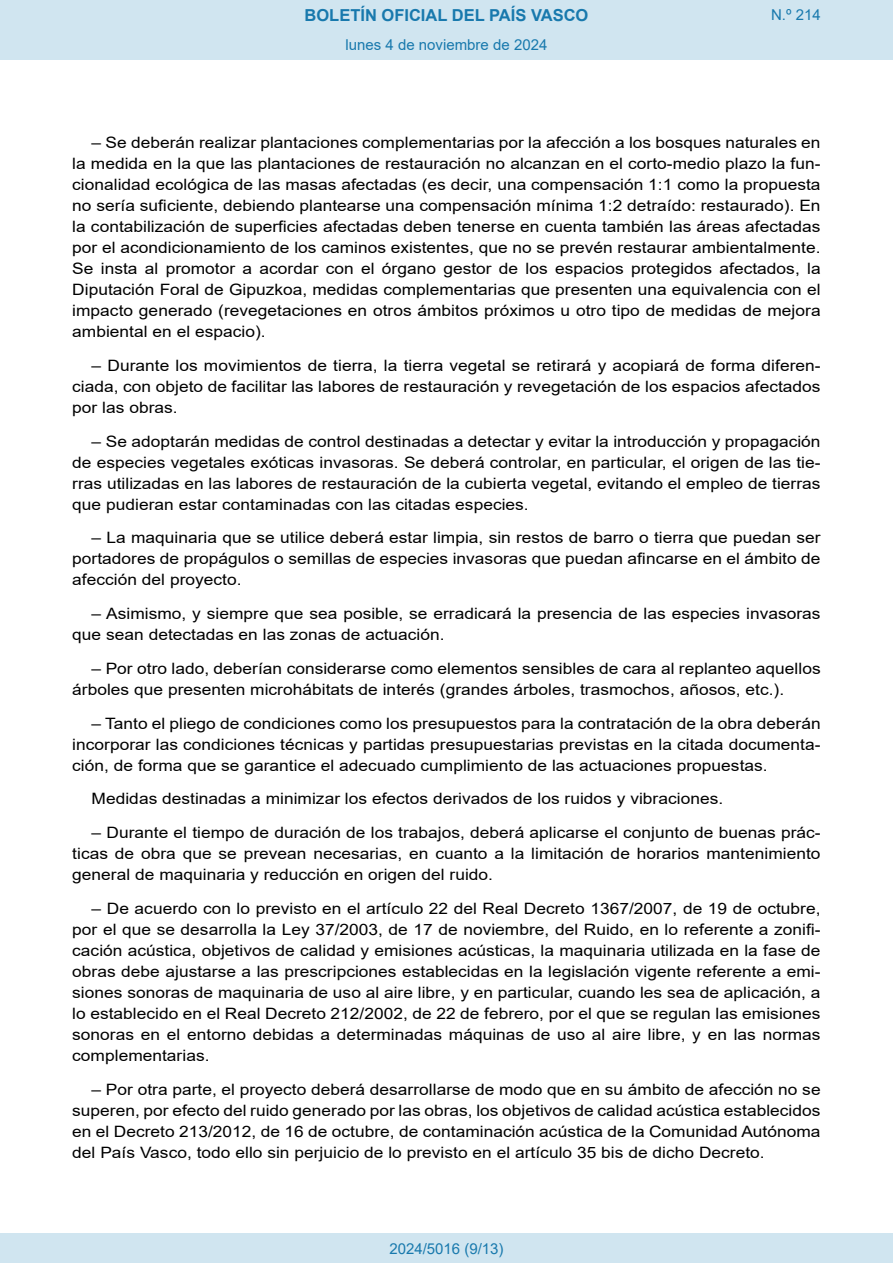
<style>
.page{position:relative;width:893px;height:1263px;background:#fff}
.page>*{position:absolute;margin:0;border:0;box-sizing:border-box;transform-origin:0 0}
.t1{font:700 16.5px "Arial";color:#1879ad}
.BOPVDetalle{font:15.6px/21px "Arial";color:#000;text-align:justify;scale:1.11 1}
.Paginacion_Centro{font:15px "Arial";color:#1879ad}
</style>
<div class="page">
<div style="left:0;top:0;width:893px;height:60px;background:#d0e5f0"></div>
<div style="left:0;top:1233px;width:893px;height:30px;background:#d0e5f0"></div>
<p class="t1" style="left:305px;top:3px;width:285px">BOLETÍN OFICIAL DEL PAÍS VASCO</p>
<p class="Paginacion_Centro" style="left:346px;top:35px;width:203px">lunes 4 de noviembre de 2024</p>
<p class="Paginacion_Centro" style="left:771px;top:5px;width:51px">N.º 214</p>
<p class="BOPVDetalle" style="left:72px;top:132px;width:676px;text-indent:19px">– Se deberán realizar plantaciones complementarias por la afección a los bosques naturales en la medida en la que las plantaciones de restauración no alcanzan en el corto-medio plazo la fun&shy;cionalidad ecológica de las masas afectadas (es decir, una compensación 1:1 como la propuesta no sería suficiente, debiendo plantearse una compensación mínima 1:2 detraído: restaurado). En la contabilización de superficies afectadas deben tenerse en cuenta también las áreas afectadas por el acondicionamiento de los caminos existentes, que no se prevén restaurar ambientalmente.<br>Se insta al promotor a acordar con el órgano gestor de los espacios protegidos afectados, la Diputación Foral de Gipuzkoa, medidas complementarias que presenten una equivalencia con el impacto generado (revegetaciones en otros ámbitos próximos u otro tipo de medidas de mejora ambiental en el espacio).</p>
<p class="BOPVDetalle" style="left:72px;top:355px;width:676px;text-indent:19px">– Durante los movimientos de tierra, la tierra vegetal se retirará y acopiará de forma diferen&shy;ciada, con objeto de facilitar las labores de restauración y revegetación de los espacios afectados por las obras.</p>
<p class="BOPVDetalle" style="left:72px;top:431px;width:676px;text-indent:19px">– Se adoptarán medidas de control destinadas a detectar y evitar la introducción y propagación de especies vegetales exóticas invasoras. Se deberá controlar, en particular, el origen de las tie&shy;rras utilizadas en las labores de restauración de la cubierta vegetal, evitando el empleo de tierras que pudieran estar contaminadas con las citadas especies.</p>
<p class="BOPVDetalle" style="left:72px;top:527px;width:676px;text-indent:19px">– La maquinaria que se utilice deberá estar limpia, sin restos de barro o tierra que puedan ser portadores de propágulos o semillas de especies invasoras que puedan afincarse en el ámbito de afección del proyecto.</p>
<p class="BOPVDetalle" style="left:72px;top:603px;width:676px;text-indent:19px">– Asimismo, y siempre que sea posible, se erradicará la presencia de las especies invasoras que sean detectadas en las zonas de actuación.</p>
<p class="BOPVDetalle" style="left:72px;top:658px;width:676px;text-indent:19px">– Por otro lado, deberían considerarse como elementos sensibles de cara al replanteo aquellos árboles que presenten microhábitats de interés (grandes árboles, trasmochos, añosos, etc.).</p>
<p class="BOPVDetalle" style="left:72px;top:713px;width:676px;text-indent:19px">– Tanto el pliego de condiciones como los presupuestos para la contratación de la obra deberán incorporar las condiciones técnicas y partidas presupuestarias previstas en la citada documenta&shy;ción, de forma que se garantice el adecuado cumplimiento de las actuaciones propuestas.</p>
<p class="BOPVDetalle" style="left:92px;top:788px;width:570px">Medidas destinadas a minimizar los efectos derivados de los ruidos y vibraciones.</p>
<p class="BOPVDetalle" style="left:72px;top:822px;width:676px;text-indent:19px">– Durante el tiempo de duración de los trabajos, deberá aplicarse el conjunto de buenas prác&shy;ticas de obra que se prevean necesarias, en cuanto a la limitación de horarios mantenimiento general de maquinaria y reducción en origen del ruido.</p>
<p class="BOPVDetalle" style="left:72px;top:898px;width:676px;text-indent:19px">– De acuerdo con lo previsto en el artículo 22 del Real Decreto 1367/2007, de 19 de octubre, por el que se desarrolla la Ley 37/2003, de 17 de noviembre, del Ruido, en lo referente a zonifi&shy;cación acústica, objetivos de calidad y emisiones acústicas, la maquinaria utilizada en la fase de obras debe ajustarse a las prescripciones establecidas en la legislación vigente referente a emi&shy;siones sonoras de maquinaria de uso al aire libre, y en particular, cuando les sea de aplicación, a lo establecido en el Real Decreto 212/2002, de 22 de febrero, por el que se regulan las emisiones sonoras en el entorno debidas a determinadas máquinas de uso al aire libre, y en las normas complementarias.</p>
<p class="BOPVDetalle" style="left:72px;top:1079px;width:676px;text-indent:19px">– Por otra parte, el proyecto deberá desarrollarse de modo que en su ámbito de afección no se superen, por efecto del ruido generado por las obras, los objetivos de calidad acústica establecidos en el Decreto 213/2012, de 16 de octubre, de contaminación acústica de la Comunidad Autónoma del País Vasco, todo ello sin perjuicio de lo previsto en el artículo 35 bis de dicho Decreto.</p>
<p class="Paginacion_Centro" style="left:389px;top:1238px;width:116px">2024/5016 (9/13)</p>
</div>
